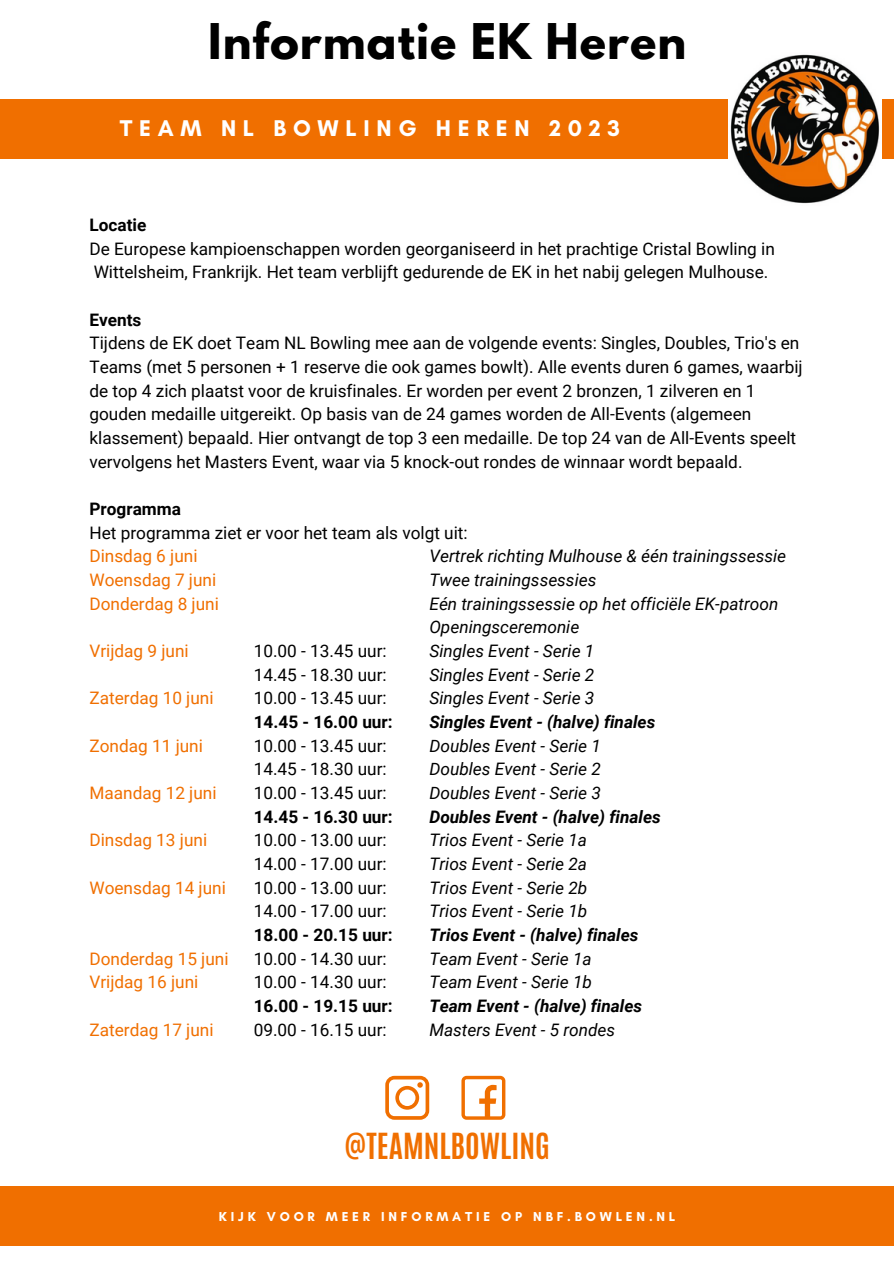
<style>
.page{position:relative;width:894px;height:1264px;background:#fff}
.page>*{position:absolute;margin:0;border:0;box-sizing:border-box;transform-origin:0 0}
.t1{font:700 43.65px "League Spartan";letter-spacing:.025em;color:#000}
.t2{font:700 30px "Antonio";color:#f06f00}
.t3{font:700 23.25px "Glacial Indifference";letter-spacing:.29em;color:#fff}
.t4{font:17.25px/23.7px "Roboto";color:#000}
.t5{font:italic 17.25px "Roboto";color:#000}
.t6{font:17.25px "Roboto";color:#f06f00}
.t7{font:italic 700 17.25px "Roboto";color:#000}
.t8{font:700 17.25px "Roboto";color:#000}
.t9{font:700 13.2px "Glacial Indifference";letter-spacing:.29em;color:#fff}
</style>
<div class="page">
<div style="left:0;top:99px;width:893px;height:60px;background:#f06f00"></div>
<div style="left:0;top:1186px;width:893px;height:60px;background:#f06f00"></div>
<img style="left:728px;top:54px;width:153px;height:150px">
<svg style="left:385px;top:1075px;width:44px;height:44px"></svg>
<svg style="left:461px;top:1075px;width:44px;height:44px"></svg>
<p class="t1" style="left:208px;top:20px;width:479px">Informatie EK Heren</p>
<p class="t3" style="left:120px;top:114px;width:501px">TEAM NL BOWLING HEREN 2023</p>
<p class="t8" style="left:89px;top:215px;width:58px">Locatie</p>
<p class="t4" style="left:89px;top:237px;width:686px">De Europese kampioenschappen worden georganiseerd in het prachtige Cristal Bowling in<br>Wittelsheim, Frankrijk. Het team verblijft gedurende de EK in het nabij gelegen Mulhouse.</p>
<p class="t8" style="left:89px;top:310px;width:53px">Events</p>
<p class="t4" style="left:89px;top:332px;width:714px">Tijdens de EK doet Team NL Bowling mee aan de volgende events: Singles, Doubles, Trio's en Teams (met 5 personen + 1 reserve die ook games bowlt). Alle events duren 6 games, waarbij de top 4 zich plaatst voor de kruisfinales. Er worden per event 2 bronzen, 1 zilveren en 1 gouden medaille uitgereikt. Op basis van de 24 games worden de All-Events (algemeen klassement) bepaald. Hier ontvangt de top 3 een medaille. De top 24 van de All-Events speelt vervolgens het Masters Event, waar via 5 knock-out rondes de winnaar wordt bepaald.</p>
<p class="t8" style="left:89px;top:499px;width:93px">Programma</p>
<p class="t4" style="left:89px;top:521px;width:379px">Het programma ziet er voor het team als volgt uit:</p>
<p class="t6" style="left:89px;top:546px;width:109px">Dinsdag 6 juni</p>
<p class="t6" style="left:89px;top:570px;width:128px">Woensdag 7 juni</p>
<p class="t6" style="left:89px;top:593px;width:131px">Donderdag 8 juni</p>
<p class="t6" style="left:89px;top:641px;width:101px">Vrijdag 9 juni</p>
<p class="t6" style="left:89px;top:688px;width:126px">Zaterdag 10 juni</p>
<p class="t6" style="left:89px;top:735px;width:115px">Zondag 11 juni</p>
<p class="t6" style="left:89px;top:783px;width:129px">Maandag 12 juni</p>
<p class="t6" style="left:89px;top:830px;width:119px">Dinsdag 13 juni</p>
<p class="t6" style="left:89px;top:877px;width:138px">Woensdag 14 juni</p>
<p class="t5" style="left:429px;top:546px;width:358px">Vertrek richting Mulhouse &amp; één trainingssessie</p>
<p class="t5" style="left:429px;top:570px;width:168px">Twee trainingssessies</p>
<p class="t5" style="left:429px;top:593px;width:350px">Eén trainingssessie op het officiële EK-patroon</p>
<p class="t5" style="left:429px;top:617px;width:151px">Openingsceremonie</p>
<p class="t5" style="left:429px;top:641px;width:166px">Singles Event - Serie 1</p>
<p class="t5" style="left:429px;top:664px;width:166px">Singles Event - Serie 2</p>
<p class="t5" style="left:429px;top:688px;width:166px">Singles Event - Serie 3</p>
<p class="t7" style="left:429px;top:712px;width:227px">Singles Event - (halve) finales</p>
<p class="t5" style="left:429px;top:735px;width:173px">Doubles Event - Serie 1</p>
<p class="t5" style="left:429px;top:759px;width:173px">Doubles Event - Serie 2</p>
<p class="t5" style="left:429px;top:783px;width:173px">Doubles Event - Serie 3</p>
<p class="t7" style="left:429px;top:806px;width:233px">Doubles Event - (halve) finales</p>
<p class="t5" style="left:429px;top:830px;width:159px">Trios Event - Serie 1a</p>
<p class="t5" style="left:429px;top:853px;width:159px">Trios Event - Serie 2a</p>
<p class="t5" style="left:429px;top:877px;width:159px">Trios Event - Serie 2b</p>
<p class="t5" style="left:429px;top:901px;width:159px">Trios Event - Serie 1b</p>
<p class="t7" style="left:429px;top:924px;width:210px">Trios Event - (halve) finales</p>
<p class="t5" style="left:429px;top:948px;width:164px">Team Event - Serie 1a</p>
<p class="t5" style="left:429px;top:972px;width:164px">Team Event - Serie 1b</p>
<p class="t7" style="left:429px;top:995px;width:214px">Team Event - (halve) finales</p>
<p class="t5" style="left:429px;top:1019px;width:187px">Masters Event - 5 rondes</p>
<p class="t4" style="left:254px;top:639px;width:134px">10.00 - 13.45 uur:</p>
<p class="t4" style="left:254px;top:663px;width:134px">14.45 - 18.30 uur:</p>
<p class="t4" style="left:254px;top:686px;width:134px">10.00 - 13.45 uur:</p>
<p class="t8" style="left:254px;top:712px;width:140px">14.45 - 16.00 uur:</p>
<p class="t4" style="left:254px;top:734px;width:134px">10.00 - 13.45 uur:</p>
<p class="t4" style="left:254px;top:757px;width:134px">14.45 - 18.30 uur:</p>
<p class="t4" style="left:254px;top:781px;width:134px">10.00 - 13.45 uur:</p>
<p class="t8" style="left:254px;top:806px;width:140px">14.45 - 16.30 uur:</p>
<p class="t4" style="left:254px;top:828px;width:134px">10.00 - 13.00 uur:</p>
<p class="t4" style="left:254px;top:852px;width:134px">14.00 - 17.00 uur:</p>
<p class="t4" style="left:254px;top:875px;width:134px">10.00 - 13.00 uur:</p>
<p class="t4" style="left:254px;top:899px;width:134px">14.00 - 17.00 uur:</p>
<p class="t8" style="left:254px;top:924px;width:140px">18.00 - 20.15 uur:</p>
<p class="t4" style="left:254px;top:946px;width:134px">10.00 - 14.30 uur:</p>
<p class="t4" style="left:254px;top:970px;width:134px">10.00 - 14.30 uur:</p>
<p class="t8" style="left:254px;top:995px;width:140px">16.00 - 19.15 uur:</p>
<p class="t4" style="left:254px;top:1017px;width:134px">09.00 - 16.15 uur:</p>
<p class="t6" style="left:89px;top:948px;width:141px">Donderdag 15 juni</p>
<p class="t6" style="left:89px;top:972px;width:110px">Vrijdag 16 juni</p>
<p class="t6" style="left:89px;top:1019px;width:126px">Zaterdag 17 juni</p>
<p class="t2" style="left:344px;top:1124px;width:207px">@TEAMNLBOWLING</p>
<p class="t9" style="left:219px;top:1208px;width:458px">KIJK VOOR MEER INFORMATIE OP NBF.BOWLEN.NL</p>
</div>
